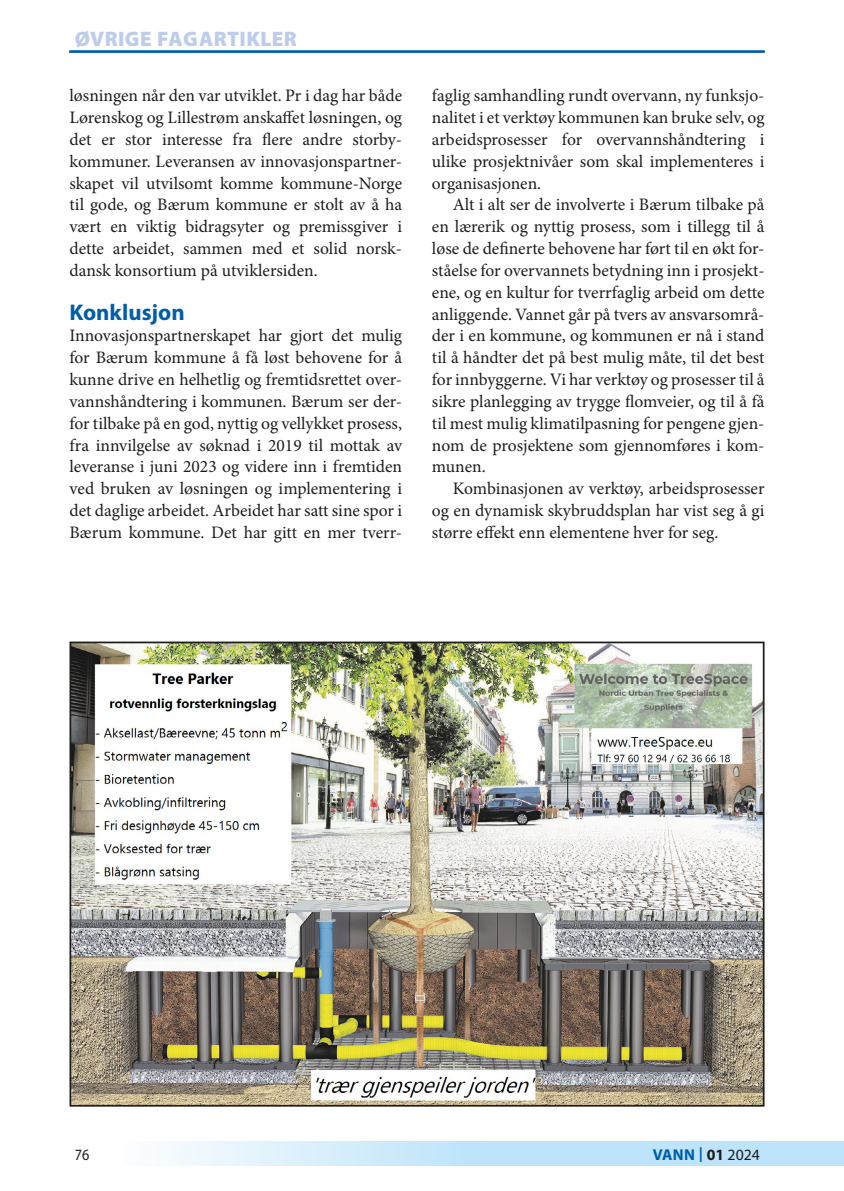
<style>
.page{position:relative;width:844px;height:1191px;background:#fff}
.page>*{position:absolute;margin:0;border:0;box-sizing:border-box;transform-origin:0 0}
.aMellomtittel_2{font:700 22.75px "Myriad Pro";color:#005da9}
.t1{font:900 21px "Myriad Pro";letter-spacing:.02em;color:#bdccea}
.aText_Inn_2{font:17.5px/21.9px "Minion Pro";letter-spacing:-.005em;color:#1d1d1b;text-align:justify}
.aText_2{font:17.5px/21.9px "Minion Pro";color:#1d1d1b;text-align:justify}
.t2{font:700 15.75px "Myriad Pro";letter-spacing:.01em;color:#005da9}
.t3{font:15.75px "Myriad Pro";color:#1d1d1b;scale:.9 1}
.s1{font-weight:400;font-size:21.88px}
.s2{color:#1d1d1b}
.s3{font-weight:400;color:#1d1d1b}
</style>
<div class="page">
<svg style="left:169px;top:1141px;width:674px;height:25px;background:#c9e8fa"></svg>
<hr style="left:69px;top:51px;width:695px;height:1px;background:#005da9">
<img style="left:72px;top:644px;width:689px;height:459px">
<div style="left:69px;top:641px;width:695px;height:465px;border:2px solid #1d1d1b"></div>
<p class="t1" style="left:75px;top:24px;width:223px">ØVRIGE FAGARTIKLER</p>
<p class="t1" style="left:75px;top:24px;width:311px">FAGFELLEVURDERT ARTIKLER</p>
<p class="aText_Inn_2" style="left:69px;top:85px;width:334px">løsningen når den var utviklet. Pr i dag har både Lørenskog og Lillestrøm anskaffet løsningen, og det er stor interesse fra flere andre storby&shy;kommuner. Leveransen av innovasjonspartner&shy;skapet vil utvilsomt komme kommune-Norge til gode, og Bærum kommune er stolt av å ha vært en viktig bidragsyter og premissgiver i dette arbeidet, sammen med et solid norsk&shy;dansk konsortium på utviklersiden.</p>
<p class="aMellomtittel_2" style="left:69px;top:297px;width:117px">Konklusjon</p>
<p class="aText_2" style="left:69px;top:325px;width:334px">Innovasjonspartnerskapet har gjort det mulig for Bærum kommune å få løst behovene for å kunne drive en helhetlig og fremtidsrettet over&shy;vannshåndtering i kommunen. Bærum ser der&shy;for tilbake på en god, nyttig og vellykket prosess, fra innvilgelse av søknad i 2019 til mottak av leveranse i juni 2023 og videre inn i fremtiden ved bruken av løsningen og implementering i det daglige arbeidet. Arbeidet har satt sine spor i Bærum kommune. Det har gitt en mer tverr-</p>
<p class="aText_2" style="left:432px;top:85px;width:334px">faglig samhandling rundt overvann, ny funksjo&shy;nalitet i et verktøy kommunen kan bruke selv, og arbeidsprosesser for overvannshåndtering i ulike prosjektnivåer som skal implementeres i organisasjonen.</p>
<p class="aText_Inn_2" style="left:432px;top:194px;width:334px;text-indent:21px">Alt i alt ser de involverte i Bærum tilbake på en lærerik og nyttig prosess, som i tillegg til å løse de definerte behovene har ført til en økt for&shy;ståelse for overvannets betydning inn i prosjekt&shy;ene, og en kultur for tverrfaglig arbeid om dette anliggende. Vannet går på tvers av ansvarsområ&shy;der i en kommune, og kommunen er nå i stand til å håndter det på best mulig måte, til det best for innbyggerne. Vi har verktøy og prosesser til å sikre planlegging av trygge flomveier, og til å få til mest mulig klimatilpasning for pengene gjen&shy;nom de prosjektene som gjennomføres i kom&shy;munen.</p>
<p class="aText_Inn_2" style="left:432px;top:478px;width:334px;text-indent:21px">Kombinasjonen av verktøy, arbeidsprosesser og en dynamisk skybruddsplan har vist seg å gi større effekt enn elementene hver for seg.</p>
<p class="t3" style="left:75px;top:1145px;width:18px">76</p>
<p class="t2" style="left:652px;top:1144px;width:109px">VANN <span class="s1">I</span> <span class="s2">01</span> <span class="s3">2024</span></p>
</div>
